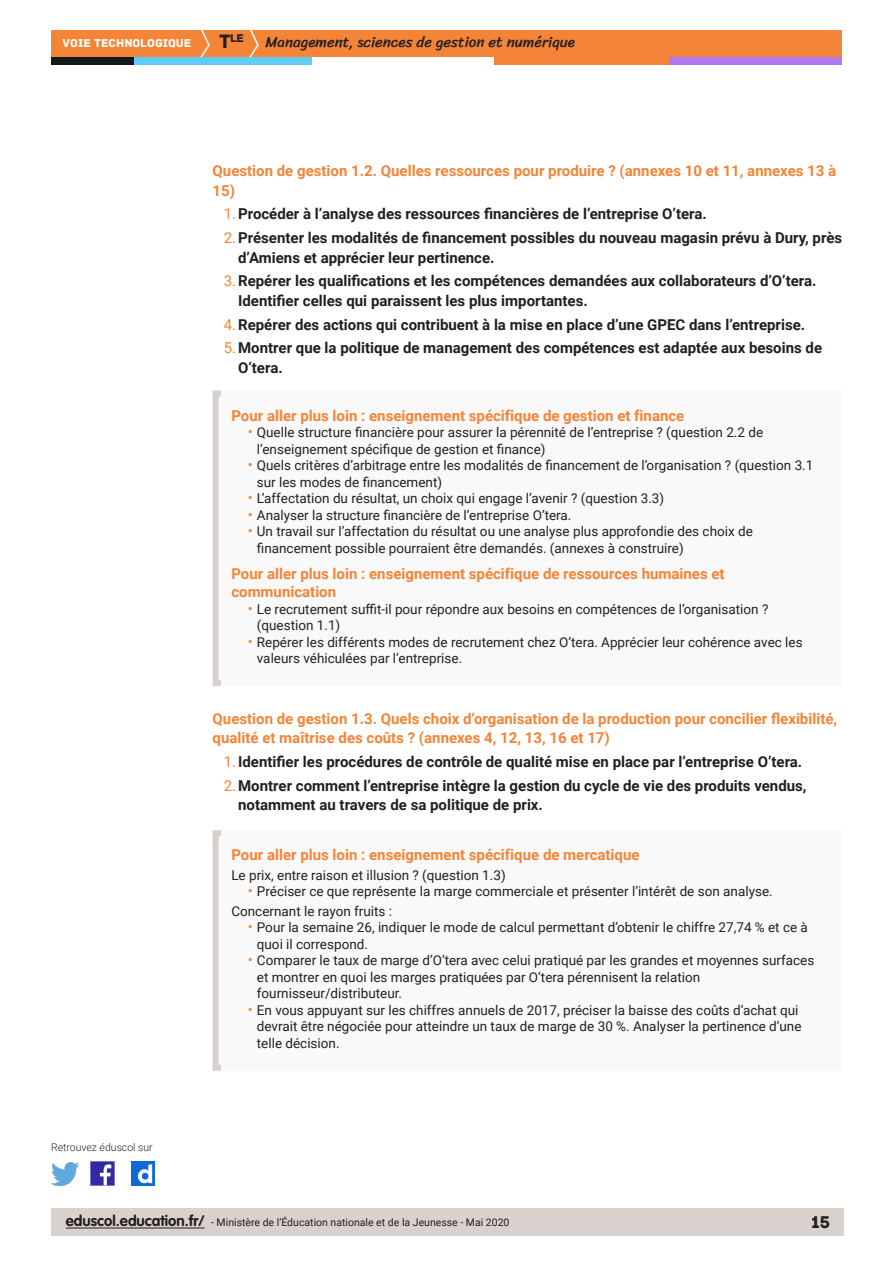
<style>
.page{position:relative;width:893px;height:1263px;background:#fff}
.page>*{position:absolute;margin:0;border:0;box-sizing:border-box;transform-origin:0 0}
.t1{font:18px "Archive";color:#231f20}
.t2{font:700 15px/19.5px "Roboto";color:#231f20}
._04_titre_3{font:700 15px/19.5px "Roboto";color:#f48437}
._08_Titre_encadré{font:700 15px/18px "Roboto";color:#f48437}
.t3{font:15px "Sriracha";color:#231f20}
._08_txt_encadré{font:13.5px/16.5px "Roboto";color:#231f20}
.t4{font:12px "Archive";color:#fff}
.t5{font:11.85px "Archive";color:#231f20}
.t6{font:10.5px "Roboto";color:#231f20}
.t7{font:300 10.5px "Roboto";color:#231f20}
.s1{font-size:20.4px}
.s2{font-weight:400;color:#f48437}
.s3{font-size:15px;color:#f48437}
.s4{font-style:inherit}
.s5{font-family:"VAG Rounded Std";font-weight:700;font-size:15px}
</style>
<div class="page">
<div style="left:51px;top:1209px;width:792px;height:27px;background:#d8d1ce"></div>
<hr style="left:66px;top:1227px;width:139px;height:1px;background:#231f20">
<div style="left:51px;top:30px;width:791px;height:27px;background:#f48437"></div>
<svg style="left:200px;top:30px;width:10px;height:27px"></svg>
<svg style="left:249px;top:30px;width:10px;height:27px"></svg>
<div style="left:133px;top:57px;width:179px;height:8px;background:#5fcdf5"></div>
<div style="left:51px;top:57px;width:82px;height:8px;background:#141a1c"></div>
<div style="left:667px;top:57px;width:175px;height:8px;background:#b078f2"></div>
<div style="left:494px;top:57px;width:175px;height:8px;background:#f48437"></div>
<img style="left:91px;top:1162px;width:23px;height:23px">
<img style="left:51px;top:1163px;width:28px;height:22px">
<img style="left:132px;top:1162px;width:22px;height:23px">
<div style="left:213px;top:390px;width:629px;height:296px;background:#faf9f9"></div>
<div style="left:213px;top:390px;width:629px;height:296px;border:6px solid #d8d1ce"></div>
<div style="left:213px;top:830px;width:629px;height:241px;background:#faf9f9"></div>
<div style="left:213px;top:830px;width:629px;height:241px;border:6px solid #d8d1ce"></div>
<p class="t5" style="left:219px;top:31px;width:26px"><span class="s1">T</span>le</p>
<p class="t4" style="left:63px;top:36px;width:130px">VOIE TECHNOLOGIQUE</p>
<p class="t3" style="left:265px;top:33px;width:311px">Management, sciences de gestion et numérique</p>
<p class="_04_titre_3" style="left:213px;top:160px;width:625px">Question de gestion 1.2. Quelles ressources pour produire ? (annexes 10 et 11, annexes 13 à<br>15)</p>
<p class="t2" style="left:224px;top:204px;width:484px"><span class="s2">1.</span> Procéder à l’analyse des ressources financières de l’entreprise O’tera.</p>
<p class="t2" style="left:238px;top:227px;width:605px;text-indent:-14px"><span class="s2">2.</span> Présenter les modalités de financement possibles du nouveau magasin prévu à Dury, près d’Amiens et apprécier leur pertinence.</p>
<p class="t2" style="left:238px;top:271px;width:580px;text-indent:-14px"><span class="s2">3.</span> Repérer les qualifications et les compétences demandées aux collaborateurs d’O’tera.<br>Identifier celles qui paraissent les plus importantes.</p>
<p class="t2" style="left:224px;top:314px;width:583px"><span class="s2">4.</span> Repérer des actions qui contribuent à la mise en place d’une GPEC dans l’entreprise.</p>
<p class="t2" style="left:238px;top:338px;width:585px;text-indent:-14px"><span class="s2">5.</span> Montrer que la politique de management des compétences est adaptée aux besoins de<br>O’tera.</p>
<p class="_08_Titre_encadré" style="left:231px;top:406px;width:454px">Pour aller plus loin : enseignement spécifique de gestion et finance</p>
<p class="_08_txt_encadré" style="left:257px;top:423px;width:508px;text-indent:-9px"><span class="s3">•</span> Quelle structure financière pour assurer la pérennité de l’entreprise ? (question 2.2 de l’enseignement spécifique de gestion et finance)</p>
<p class="_08_txt_encadré" style="left:257px;top:456px;width:558px;text-indent:-9px"><span class="s3">•</span> Quels critères d’arbitrage entre les modalités de financement de l’organisation ? (question 3.1 sur les modes de financement)</p>
<p class="_08_txt_encadré" style="left:248px;top:489px;width:418px"><span class="s3">•</span> L’affectation du résultat, un choix qui engage l’avenir ? (question 3.3)</p>
<p class="_08_txt_encadré" style="left:248px;top:506px;width:325px"><span class="s3">•</span> Analyser la structure financière de l’entreprise O’tera.</p>
<p class="_08_txt_encadré" style="left:257px;top:522px;width:497px;text-indent:-9px"><span class="s3">•</span> Un travail sur l’affectation du résultat ou une analyse plus approfondie des choix de financement possible pourraient être demandés. (annexes à construire)</p>
<p class="_08_Titre_encadré" style="left:231px;top:564px;width:495px">Pour aller plus loin : enseignement spécifique de ressources humaines et communication</p>
<p class="_08_txt_encadré" style="left:257px;top:600px;width:513px;text-indent:-9px"><span class="s3">•</span> Le recrutement suffit-il pour répondre aux besoins en compétences de l’organisation ? (question 1.1)</p>
<p class="_08_txt_encadré" style="left:257px;top:633px;width:547px;text-indent:-9px"><span class="s3">•</span> Repérer les différents modes de recrutement chez O’tera. Apprécier leur cohérence avec les valeurs véhiculées par l’entreprise.</p>
<p class="_04_titre_3" style="left:213px;top:708px;width:626px">Question de gestion 1.3. Quels choix d’organisation de la production pour concilier flexibilité, qualité et maîtrise des coûts ? (annexes 4, 12, 13, 16 et 17)</p>
<p class="t2" style="left:224px;top:751px;width:580px"><span class="s2">1.</span> Identifier les procédures de contrôle de qualité mise en place par l’entreprise O’tera.</p>
<p class="t2" style="left:238px;top:775px;width:570px;text-indent:-14px"><span class="s2">2.</span> Montrer comment l’entreprise intègre la gestion du cycle de vie des produits vendus, notamment au travers de sa politique de prix.</p>
<p class="t7" style="left:51px;top:1140px;width:103px">Retrouvez éduscol sur</p>
<p class="_08_Titre_encadré" style="left:231px;top:845px;width:410px">Pour aller plus loin : enseignement spécifique de mercatique</p>
<p class="_08_txt_encadré" style="left:231px;top:866px;width:276px">Le prix, entre raison et illusion ? (question 1.3)</p>
<p class="_08_txt_encadré" style="left:248px;top:883px;width:526px"><span class="s3">•</span> Préciser ce que représente la marge commerciale et présenter l’intérêt de son analyse.</p>
<p class="_08_txt_encadré" style="left:231px;top:902px;width:162px">Concernant le rayon fruits :</p>
<p class="_08_txt_encadré" style="left:257px;top:919px;width:553px;text-indent:-9px"><span class="s3">•</span> Pour la semaine 26, indiquer le mode de calcul permettant d’obtenir le chiffre 27,74 % et ce à quoi il correspond.</p>
<p class="_08_txt_encadré" style="left:257px;top:952px;width:559px;text-indent:-9px"><span class="s3">•</span> Comparer le taux de marge d’O’tera avec celui pratiqué par les grandes et moyennes surfaces et montrer en quoi les marges pratiquées par O’tera pérennisent la relation fournisseur/distributeur.</p>
<p class="_08_txt_encadré" style="left:257px;top:1001px;width:546px;text-indent:-9px"><span class="s3">•</span> En vous <span class="s4">appuyant</span> sur les chiffres annuels de 2017, préciser la baisse des coûts d’achat qui devrait être négociée pour atteindre un taux de marge de 30 %. Analyser la pertinence d’une telle décision.</p>
<p class="t6" style="left:66px;top:1215px;width:445px"><span class="s5">eduscol.education.fr/</span> - Ministère de l’Éducation nationale et de la Jeunesse - Mai 2020</p>
<h1 class="t1" style="left:811px;top:1211px;width:20px">15</h1>
</div>
